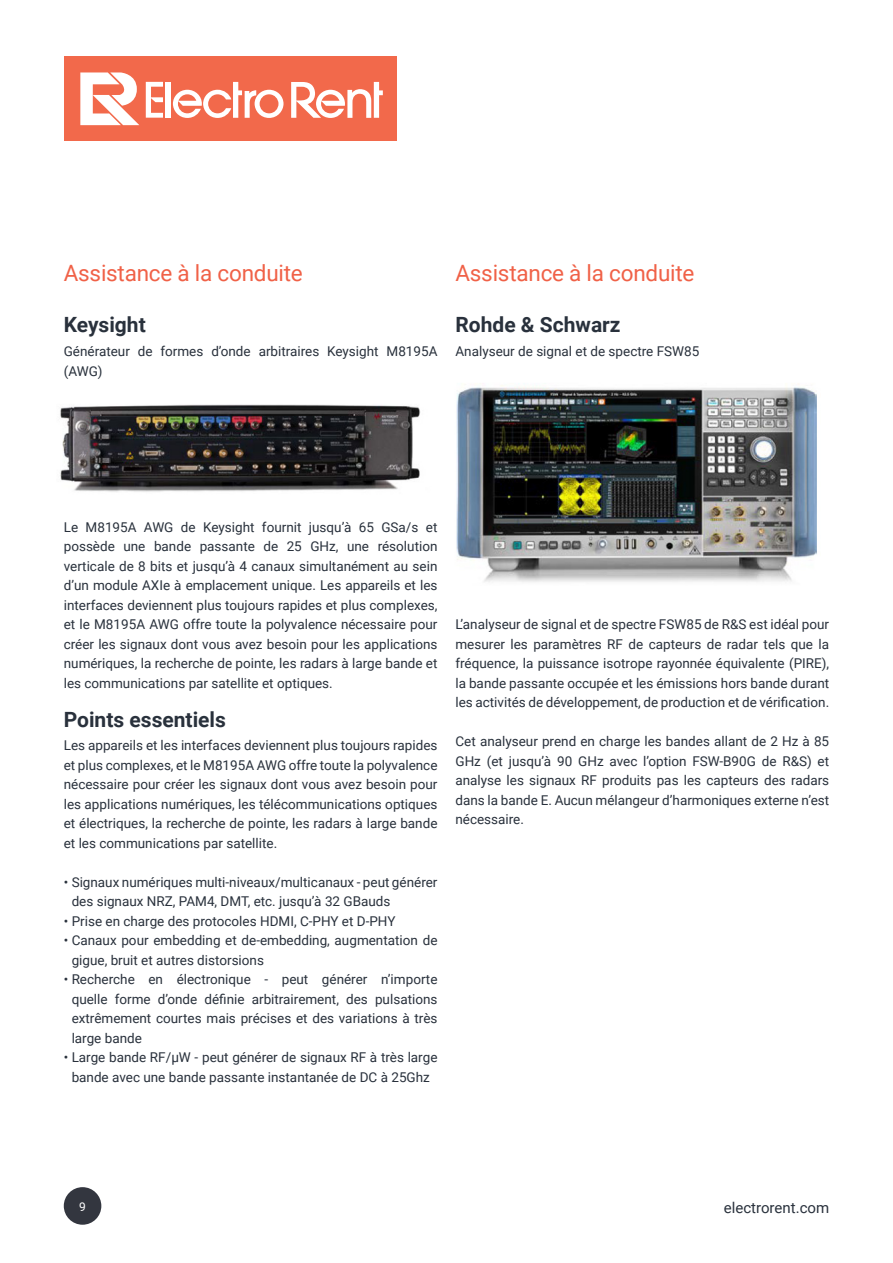
<style>
.page{position:relative;width:893px;height:1263px;background:#fff}
.page>*{position:absolute;margin:0;border:0;box-sizing:border-box;transform-origin:0 0}
.t1{font:22.5px "Roboto";letter-spacing:-.01em;color:#f06147}
.t2{font:700 21px "Roboto";color:#29313c}
.t3{font:15px "Roboto";color:#29313c}
.t4{font:13.5px/19.5px "Roboto";color:#29313c;text-align:justify}
.t5{font:12px "Roboto";color:#fff}
</style>
<div class="page">
<div style="left:64px;top:1187px;width:37px;height:38px;background:#33363f;border-radius:50%"></div>
<div style="left:64px;top:56px;width:333px;height:85px;background:#f2694b"></div>
<svg style="left:291px;top:82px;width:92px;height:36px"></svg>
<svg style="left:146px;top:82px;width:17px;height:36px"></svg>
<div style="left:166px;top:82px;width:5px;height:36px;background:#fff"></div>
<svg style="left:173px;top:82px;width:111px;height:36px"></svg>
<svg style="left:80px;top:72px;width:59px;height:53px"></svg>
<img style="left:60px;top:404px;width:361px;height:88px">
<img style="left:456px;top:383px;width:361px;height:199px">
<p class="t1" style="left:64px;top:257px;width:241px">Assistance à la conduite</p>
<p class="t2" style="left:64px;top:310px;width:84px">Keysight</p>
<p class="t4" style="left:64px;top:341px;width:375px">Générateur de formes d’onde arbitraires Keysight M8195A (AWG)</p>
<p class="t1" style="left:455px;top:257px;width:241px">Assistance à la conduite</p>
<p class="t2" style="left:455px;top:310px;width:167px">Rohde &amp; Schwarz</p>
<p class="t4" style="left:455px;top:341px;width:245px">Analyseur de signal et de spectre FSW85</p>
<p class="t4" style="left:64px;top:516px;width:375px">Le M8195A AWG de Keysight fournit jusqu’à 65 GSa/s et possède une bande passante de 25 GHz, une résolution verticale de 8 bits et jusqu’à 4 canaux simultanément au sein d’un module AXIe à emplacement unique. Les appareils et les interfaces deviennent plus toujours rapides et plus complexes, et le M8195A AWG offre toute la polyvalence nécessaire pour créer les signaux dont vous avez besoin pour les applications numériques, la recherche de pointe, les radars à large bande et les communications par satellite et optiques.</p>
<p class="t2" style="left:64px;top:704px;width:164px">Points essentiels</p>
<p class="t4" style="left:64px;top:735px;width:375px">Les appareils et les interfaces deviennent plus toujours rapides et plus complexes, et le M8195A AWG offre toute la polyvalence nécessaire pour créer les signaux dont vous avez besoin pour les applications numériques, les télécommunications optiques et électriques, la recherche de pointe, les radars à large bande et les communications par satellite.</p>
<p class="t4" style="left:72px;top:872px;width:367px;text-indent:-8px">• Signaux numériques multi-niveaux/multicanaux - peut générer des signaux NRZ, PAM4, DMT, etc. jusqu’à 32 GBauds</p>
<p class="t4" style="left:64px;top:911px;width:333px">• Prise en charge des protocoles HDMI, C-PHY et D-PHY</p>
<p class="t4" style="left:72px;top:930px;width:367px;text-indent:-8px">• Canaux pour embedding et de-embedding, augmentation de gigue, bruit et autres distorsions</p>
<p class="t4" style="left:72px;top:969px;width:367px;text-indent:-8px">• Recherche en électronique - peut générer n’importe quelle forme d’onde définie arbitrairement, des pulsations extrêmement courtes mais précises et des variations à très large bande</p>
<p class="t4" style="left:64px;top:1047px;width:375px;text-align:center">• Large bande RF/μW - peut générer de signaux RF à très large bande avec une bande passante instantanée de DC à 25Ghz</p>
<p class="t4" style="left:455px;top:614px;width:375px">L’analyseur de signal et de spectre FSW85 de R&amp;S est idéal pour mesurer les paramètres RF de capteurs de radar tels que la fréquence, la puissance isotrope rayonnée équivalente (PIRE), la bande passante occupée et les émissions hors bande durant les activités de développement, de production et de vérification.</p>
<p class="t4" style="left:455px;top:731px;width:375px">Cet analyseur prend en charge les bandes allant de 2 Hz à 85<br>GHz (et jusqu’à 90 GHz avec l’option FSW-B90G de R&amp;S) et analyse les signaux RF produits pas les capteurs des radars dans la bande E. Aucun mélangeur d’harmoniques externe n’est nécessaire.</p>
<p class="t5" style="left:79px;top:1198px;width:8px">9</p>
<p class="t3" style="left:724px;top:1197px;width:107px">electrorent.com</p>
</div>
